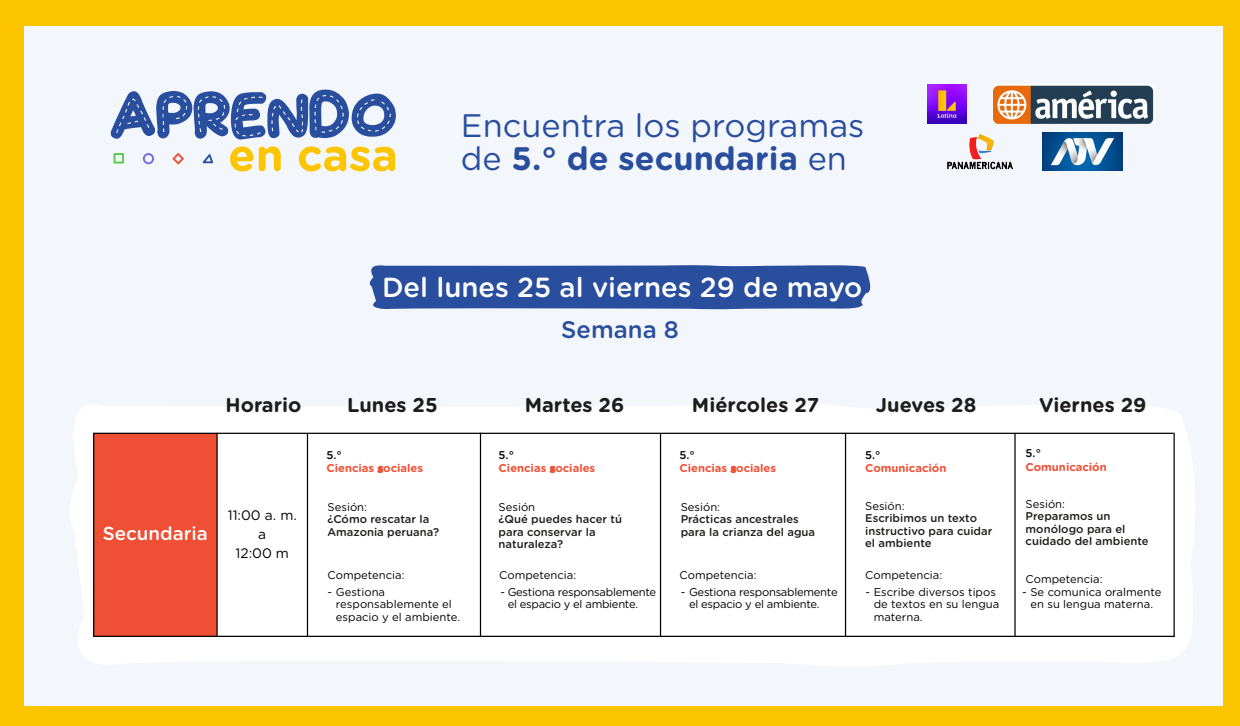
<style>
.page{position:relative;width:1240px;height:726px;background:#fdc500}
.page>*{position:absolute;margin:0;border:0;box-sizing:border-box;transform-origin:0 0}
.t1{font:32.5px/33.5px "Gotham Rounded";color:#294e9e}
.t2{font:500 27.62px "Gotham Rounded";color:#fff}
.t3{font:500 23.88px "Gotham Rounded";color:#294e9e}
.t4{font:700 20px "Gotham Rounded";color:#1d1d1b}
.t5{font:500 18.75px "Gotham Rounded";color:#fff}
.t6{font:13.75px/18.8px "Gotham Rounded";color:#000;text-align:center}
.t7{font:11.25px/12.5px "Gotham Rounded";color:#000}
.t8{font:500 11.25px/12.5px "Gotham Rounded";color:#1d1d1b}
.t9{font:11.25px/12.5px "Gotham Rounded";letter-spacing:-.025em;color:#000}
.t10{font:700 11.25px "Gotham Rounded";color:#ef5035}
.t11{font:500 11.25px "Gotham Rounded";color:#000}
.s1{font-weight:700}
</style>
<div class="page">
<div style="left:24px;top:26px;width:1199px;height:679px;background:#f3f6fb"></div>
<svg style="left:111px;top:90px;width:285px;height:50px"></svg>
<svg style="left:230px;top:146px;width:51px;height:25px"></svg>
<svg style="left:299px;top:146px;width:96px;height:25px"></svg>
<svg style="left:172px;top:153px;width:12px;height:11px"></svg>
<svg style="left:203px;top:154px;width:10px;height:9px"></svg>
<svg style="left:143px;top:153px;width:11px;height:11px"></svg>
<svg style="left:114px;top:153px;width:10px;height:10px"></svg>
<img style="left:947px;top:134px;width:66px;height:36px">
<img style="left:927px;top:84px;width:40px;height:40px">
<img style="left:993px;top:84px;width:161px;height:40px">
<img style="left:1042px;top:133px;width:80px;height:38px">
<div style="left:71px;top:404px;width:1124px;height:262px;background:#fff"></div>
<div style="left:94px;top:433px;width:123px;height:203px;background:#ef5035"></div>
<hr style="left:93px;top:433px;width:1080px;height:1px;background:#000">
<hr style="left:94px;top:635px;width:1081px;height:2px;background:#000">
<hr style="left:1173px;top:433px;width:2px;height:204px;background:#000">
<hr style="left:307px;top:433px;width:1px;height:203px;background:#000">
<hr style="left:216px;top:433px;width:2px;height:203px;background:#000">
<hr style="left:93px;top:433px;width:1px;height:204px;background:#000">
<hr style="left:660px;top:433px;width:1px;height:203px;background:#000">
<hr style="left:1014px;top:433px;width:2px;height:203px;background:#000">
<hr style="left:845px;top:433px;width:1px;height:203px;background:#000">
<hr style="left:480px;top:433px;width:1px;height:203px;background:#000">
<svg style="left:369px;top:265px;width:502px;height:45px"></svg>
<h1 class="t1" style="left:461px;top:107px;width:405px">Encuentra los programas de <span class="s1">5.° de secundaria</span> en</h1>
<h2 class="t2" style="left:382px;top:267px;width:482px">Del lunes 25 al viernes 29 de mayo</h2>
<h3 class="t3" style="left:561px;top:313px;width:119px">Semana 8</h3>
<h3 class="t5" style="left:103px;top:520px;width:106px">Secundaria</h3>
<h3 class="t4" style="left:226px;top:390px;width:77px">Horario</h3>
<h3 class="t4" style="left:347px;top:390px;width:92px">Lunes 25</h3>
<h3 class="t4" style="left:525px;top:390px;width:101px">Martes 26</h3>
<h3 class="t4" style="left:692px;top:390px;width:129px">Miércoles 27</h3>
<h3 class="t4" style="left:876px;top:390px;width:102px">Jueves 28</h3>
<h3 class="t4" style="left:1039px;top:390px;width:109px">Viernes 29</h3>
<p class="t11" style="left:1026px;top:445px;width:17px">5.°</p>
<p class="t10" style="left:1026px;top:458px;width:83px">Comunicación</p>
<p class="t7" style="left:1026px;top:497px;width:41px">Sesión:</p>
<p class="t8" style="left:1026px;top:509px;width:125px">Preparamos un monólogo para el cuidado del ambiente</p>
<p class="t11" style="left:326px;top:446px;width:17px">5.°</p>
<p class="t10" style="left:326px;top:460px;width:98px">Ciencias sociales</p>
<p class="t7" style="left:328px;top:500px;width:41px">Sesión:</p>
<p class="t8" style="left:328px;top:512px;width:113px">¿Cómo rescatar la<br>Amazonia peruana?</p>
<p class="t7" style="left:328px;top:568px;width:79px">Competencia:</p>
<p class="t7" style="left:336px;top:585px;width:126px;text-indent:-8px">- Gestiona responsablemente el espacio y el ambiente.</p>
<p class="t9" style="left:508px;top:585px;width:150px;text-indent:-7px">- Gestiona responsablemente el espacio y el ambiente.</p>
<p class="t11" style="left:499px;top:446px;width:17px">5.°</p>
<p class="t10" style="left:499px;top:460px;width:98px">Ciencias sociales</p>
<p class="t7" style="left:499px;top:500px;width:38px">Sesión</p>
<p class="t8" style="left:499px;top:512px;width:125px">¿Qué puedes hacer tú para conservar la naturaleza?</p>
<p class="t7" style="left:499px;top:568px;width:79px">Competencia:</p>
<p class="t11" style="left:679px;top:446px;width:17px">5.°</p>
<p class="t10" style="left:679px;top:460px;width:98px">Ciencias sociales</p>
<p class="t7" style="left:681px;top:500px;width:41px">Sesión:</p>
<p class="t8" style="left:681px;top:512px;width:136px">Prácticas ancestrales para la crianza del agua</p>
<p class="t7" style="left:679px;top:568px;width:79px">Competencia:</p>
<p class="t11" style="left:865px;top:446px;width:17px">5.°</p>
<p class="t10" style="left:865px;top:460px;width:83px">Comunicación</p>
<p class="t7" style="left:865px;top:499px;width:41px">Sesión:</p>
<p class="t8" style="left:865px;top:511px;width:129px">Escribimos un texto instructivo para cuidar el ambiente</p>
<p class="t6" style="left:228px;top:505px;width:71px">11:00 a. m. a<br>12:00 m</p>
<p class="t7" style="left:865px;top:568px;width:79px">Competencia:</p>
<p class="t7" style="left:874px;top:597px;width:127px">de textos en su lengua materna.</p>
<p class="t7" style="left:1026px;top:572px;width:79px">Competencia:</p>
<p class="t9" style="left:689px;top:585px;width:150px;text-indent:-8px">- Gestiona responsablemente el espacio y el ambiente.</p>
<p class="t7" style="left:865px;top:585px;width:132px">- Escribe diversos tipos</p>
<p class="t7" style="left:1022px;top:585px;width:141px;text-align:center">- Se comunica oralmente en su lengua materna.</p>
</div>
